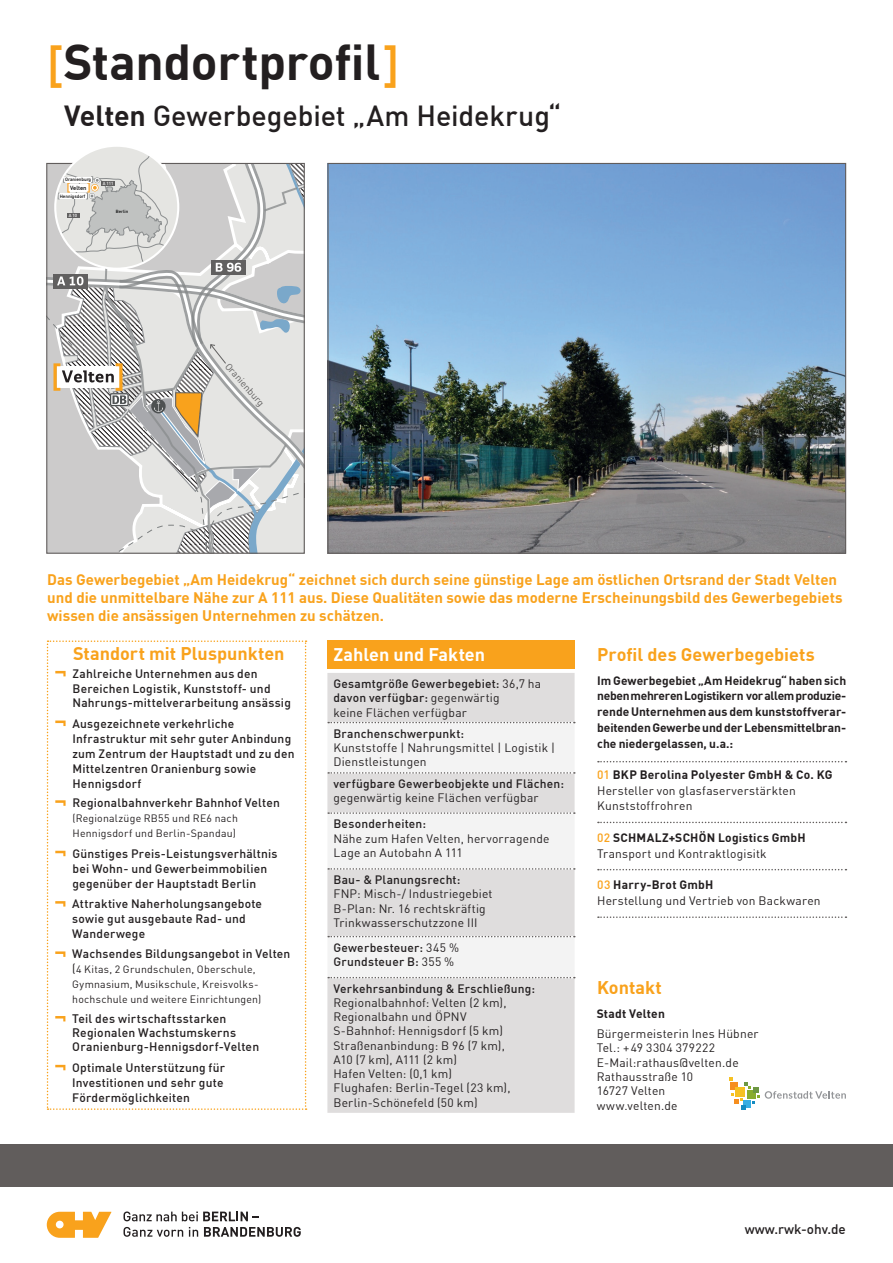
<style>
.page{position:relative;width:893px;height:1263px;background:#fff}
.page>*{position:absolute;margin:0;border:0;box-sizing:border-box;transform-origin:0 0}
.t1{font:700 49.5px "DIN Offc";letter-spacing:-.005em;color:#231f20}
.t2{font:500 28.5px "DIN Offc";letter-spacing:-.005em;color:#231f20}
.t3{font:700 18px "DIN Offc";color:#f9a21c}
.t4{font:700 18px "DIN Offc";color:#fff}
.t5{font:700 15px/18px "DIN Offc";color:#f9a21c}
.t6{font:500 13.5px "DIN Offc";color:#231f20}
.t7{font:500 12.15px/14.2px "DIN Offc";letter-spacing:.015em;color:#231f20}
.t8{font:500 12px/15px "DIN Offc";letter-spacing:.015em;color:#231f20}
.t9{font:12px/14.2px "DIN Offc";letter-spacing:.015em;color:#231f20}
.t10{font:700 12px/15.8px "DIN Offc";letter-spacing:-.005em;color:#231f20;text-align:justify}
.t11{font:700 12px "DIN Offc";letter-spacing:.015em;color:#231f20}
.t12{font:10.5px/15px "DIN Offc";letter-spacing:.02em;color:#231f20}
.t13{font:9.75px "DIN Offc";color:#616060}
.t14{font:500 5.85px "DIN Offc";letter-spacing:-.005em;color:#000001}
.t15{font:500 4.65px "DIN Offc";color:#000001}
.t16{font:500 4.35px "DIN Offc";color:#fff}
.t17{font:500 4.35px "DIN Offc";color:#000001}
.s1{font-weight:500;color:#f9a21c}
.s2{font-weight:700}
.s3{font-weight:400}
.s4{font-size:12px}
</style>
<div class="page">
<div style="left:0;top:1144px;width:893px;height:42px;background:#615d5c"></div>
<svg style="left:47px;top:1212px;width:64px;height:25px"></svg>
<svg style="left:123px;top:1211px;width:136px;height:10px"></svg>
<svg style="left:123px;top:1227px;width:60px;height:10px"></svg>
<svg style="left:189px;top:1227px;width:9px;height:10px"></svg>
<svg style="left:204px;top:1227px;width:97px;height:10px"></svg>
<svg style="left:47px;top:148px;width:257px;height:405px;background:#d1d1cf"></svg>
<img style="left:329px;top:165px;width:515px;height:387px">
<div style="left:327px;top:640px;width:248px;height:29px;background:#f9a21c"></div>
<div style="left:327px;top:673px;width:248px;height:440px;background:#dfdddd"></div>
<svg style="left:327px;top:723px;width:248px;height:255px;fill:#f3f3f3"></svg>
<svg style="left:328px;top:722px;width:247px;height:1px"></svg>
<svg style="left:328px;top:772px;width:247px;height:2px"></svg>
<svg style="left:328px;top:812px;width:247px;height:2px"></svg>
<svg style="left:328px;top:868px;width:247px;height:2px"></svg>
<svg style="left:328px;top:936px;width:247px;height:1px"></svg>
<svg style="left:328px;top:977px;width:247px;height:1px"></svg>
<svg style="left:47px;top:640px;width:260px;height:470px"></svg>
<svg style="left:598px;top:761px;width:248px;height:1px"></svg>
<svg style="left:598px;top:916px;width:248px;height:2px"></svg>
<svg style="left:598px;top:869px;width:248px;height:1px"></svg>
<svg style="left:598px;top:822px;width:248px;height:1px"></svg>
<svg style="left:729px;top:1077px;width:117px;height:33px"></svg>
<h1 class="t1" style="left:47px;top:30px;width:354px"><span class="s1">[</span>Standortprofil<span class="s1">]</span></h1>
<h2 class="t2" style="left:64px;top:98px;width:499px"><span class="s2">Velten</span> Gewerbegebiet „Am Heidekrug“</h2>
<p class="t15" style="left:65px;top:176px;width:28px">Oranienburg</p>
<p class="t15" style="left:60px;top:193px;width:27px">Hennigsdorf</p>
<p class="t14" style="left:70px;top:184px;width:18px">Velten</p>
<p class="t16" style="left:103px;top:181px;width:12px">A 111</p>
<p class="t16" style="left:69px;top:213px;width:10px">A 10</p>
<p class="t17" style="left:116px;top:209px;width:14px">Berlin</p>
<p class="t13" style="left:232px;top:360px;width:55px;rotate:49deg">Oranienburg</p>
<p class="t5" style="left:47px;top:570px;width:797px">Das Gewerbegebiet „Am Heidekrug“ zeichnet sich durch seine günstige Lage am östlichen Ortsrand der Stadt Velten und die unmittelbare Nähe zur A 111 aus. Diese Qualitäten sowie das moderne Erscheinungsbild des Gewerbegebiets wissen die ansässigen Unternehmen zu schätzen.</p>
<h3 class="t3" style="left:73px;top:641px;width:213px">Standort mit Pluspunkten</h3>
<h3 class="t3" style="left:597px;top:642px;width:219px">Profil des Gewerbegebiets</h3>
<h3 class="t4" style="left:333px;top:642px;width:153px">Zahlen und Fakten</h3>
<p class="t8" style="left:333px;top:677px;width:209px;line-height:14.2px">Gesamtgröße Gewerbegebiet: <span class="s3">36,7 ha </span>davon verfügbar: <span class="s3">gegenwärtig<br>keine Flächen verfügbar</span></p>
<p class="t8" style="left:333px;top:726px;width:132px">Branchenschwerpunkt:</p>
<p class="t9" style="left:333px;top:741px;width:223px">Kunststoffe | Nahrungsmittel | Logistik |<br>Dienstleistungen</p>
<p class="t8" style="left:333px;top:776px;width:232px">verfügbare Gewerbeobjekte und Flächen:</p>
<p class="t9" style="left:333px;top:791px;width:207px">gegenwärtig keine Flächen verfügbar</p>
<p class="t8" style="left:333px;top:816px;width:94px">Besonderheiten:</p>
<p class="t9" style="left:333px;top:831px;width:218px">Nähe zum Hafen Velten, hervorragende<br>Lage an Autobahn A 111</p>
<p class="t8" style="left:333px;top:872px;width:129px">Bau- &amp; Planungsrecht:</p>
<p class="t9" style="left:333px;top:887px;width:161px">FNP: Misch-/ Industriegebiet<br>B-Plan: Nr. 16 rechtskräftig<br>Trinkwasserschutzzone III</p>
<p class="t8" style="left:333px;top:940px;width:127px;line-height:14.2px">Gewerbesteuer: <span class="s3">345 %<br></span>Grundsteuer B: <span class="s3">355 %</span></p>
<p class="t8" style="left:333px;top:981px;width:203px">Verkehrsanbindung &amp; Erschließung:</p>
<p class="t9" style="left:333px;top:995px;width:179px">Regionalbahnhof: Velten (2 km),<br>Regionalbahn und ÖPNV<br>S-Bahnhof: Hennigsdorf (5 km)<br>Straßenanbindung: B 96 (7 km),<br>A10 (7 km), A111 (2 km)<br>Hafen Velten: (0,1 km)<br>Flughafen: Berlin-Tegel (23 km),<br>Berlin-Schönefeld (50 km)</p>
<p class="t8" style="left:72px;top:666px;width:220px;line-height:14.5px">Zahlreiche Unternehmen aus den<br>Bereichen Logistik, Kunststoff- und<br>Nahrungs-mittelverarbeitung ansässig</p>
<p class="t8" style="left:72px;top:716px;width:224px">Ausgezeichnete verkehrliche<br>Infrastruktur mit sehr guter Anbindung zum Zentrum der Hauptstadt und zu den<br>Mittelzentren Oranienburg sowie<br>Hennigsdorf</p>
<p class="t8" style="left:72px;top:795px;width:209px">Regionalbahnverkehr Bahnhof Velten</p>
<p class="t12" style="left:72px;top:811px;width:167px">(Regionalzüge RB55 und RE6 nach<br>Hennigsdorf und Berlin-Spandau)</p>
<p class="t8" style="left:72px;top:846px;width:207px">Günstiges Preis-Leistungsverhältnis bei Wohn- und Gewerbeimmobilien gegenüber der Hauptstadt Berlin</p>
<p class="t8" style="left:72px;top:896px;width:191px">Attraktive Naherholungsangebote sowie gut ausgebaute Rad- und<br>Wanderwege</p>
<p class="t8" style="left:72px;top:946px;width:220px">Wachsendes Bildungsangebot in Velten</p>
<p class="t12" style="left:72px;top:962px;width:191px"><span class="s4">(</span>4 Kitas, 2 Grundschulen, Oberschule,<br>Gymnasium, Musikschule, Kreisvolks&shy;hochschule und weitere Einrichtungen)</p>
<p class="t7" style="left:72px;top:1011px;width:188px">Teil des wirtschaftsstarken<br>Regionalen Wachstumskerns<br>Oranienburg-Hennigsdorf-Velten</p>
<p class="t8" style="left:72px;top:1060px;width:154px">Optimale Unterstützung für<br>Investitionen und sehr gute<br>Fördermöglichkeiten</p>
<p class="t10" style="left:597px;top:672px;width:250px">Im Gewerbegebiet „Am Heidekrug“ haben sich neben mehreren Logistikern vor allem produzie&shy;rende Unternehmen aus dem kunststoffverar&shy;beitenden Gewerbe und der Lebensmittelbran&shy;che niedergelassen, u.a.:</p>
<p class="t9" style="left:597px;top:767px;width:237px;line-height:15.8px"><span class="s1">01</span> <span class="s2">BKP Berolina Polyester GmbH &amp; Co. KG<br></span>Hersteller von glasfaserverstärkten<br>Kunststoffrohren</p>
<p class="t9" style="left:597px;top:830px;width:210px;line-height:15.8px"><span class="s1">02</span> <span class="s2">SCHMALZ+SCHÖN Logistics GmbH<br></span>Transport und Kontraktlogisitk</p>
<p class="t9" style="left:597px;top:877px;width:225px;line-height:15.8px"><span class="s1">03</span> <span class="s2">Harry-Brot GmbH<br></span>Herstellung und Vertrieb von Backwaren</p>
<h3 class="t3" style="left:597px;top:976px;width:66px">Kontakt</h3>
<p class="t11" style="left:597px;top:1006px;width:70px">Stadt Velten</p>
<p class="t9" style="left:597px;top:1026px;width:163px">Bürgermeisterin Ines Hübner<br>Tel.: +49 3304 379222<br>E-Mail:rathaus@velten.de<br>Rathausstraße 10<br>16727 Velten<br>www.velten.de</p>
<p class="t6" style="left:745px;top:1220px;width:103px">www.rwk-ohv.de</p>
</div>
